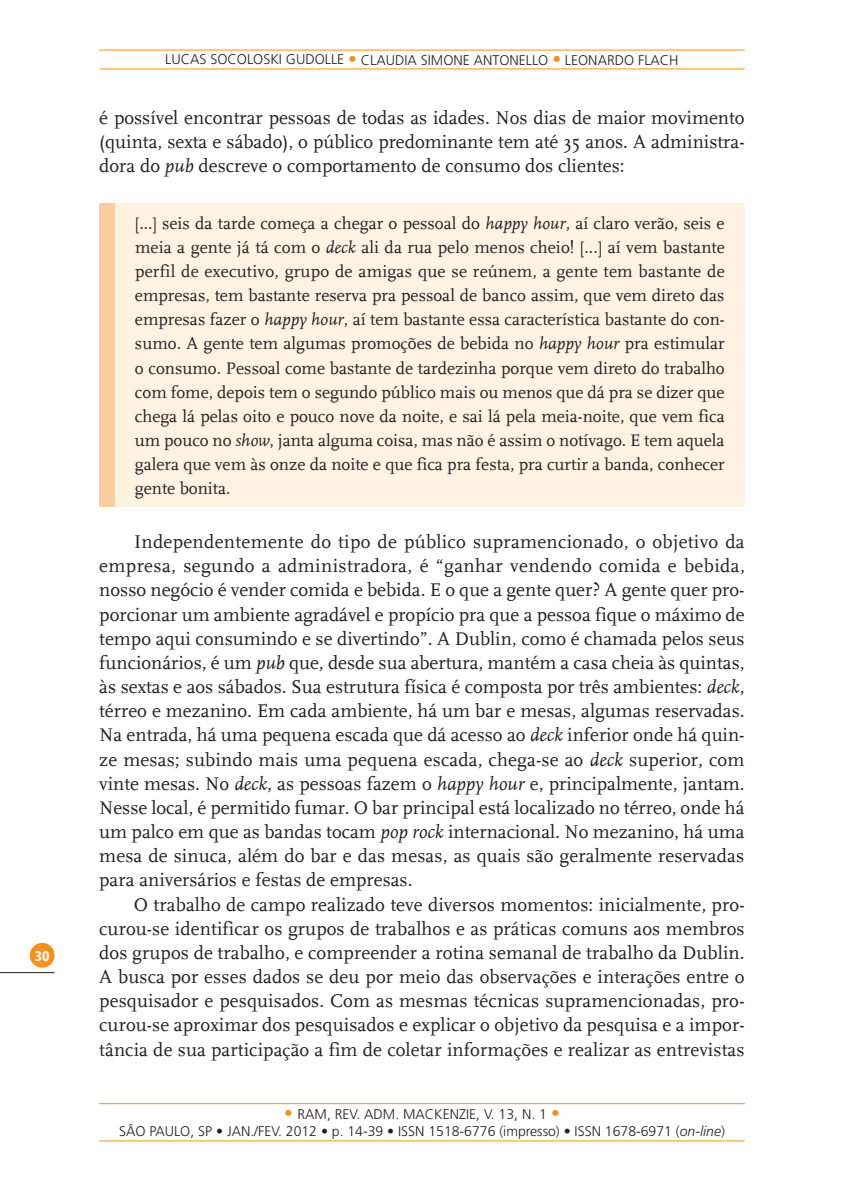
<style>
.page{position:relative;width:844px;height:1191px;background:#fff}
.page>*{position:absolute;margin:0;border:0;box-sizing:border-box;transform-origin:0 0}
.t1{font:19.25px/24.2px "FF Scala Definitive";color:#231f20;text-align:justify}
.t2{font:17.5px/24.2px "FF Scala Definitive";color:#231f20;text-align:justify}
.t3{font:300 14px/16.8px "Frutiger LT Std";color:#231f20;text-align:center}
.t4{font:900 condensed 14px "Frutiger LT Std";color:#fff}
.s1{font-size:17.5px;color:#f4901d}
.s2{font-style:italic}
</style>
<div class="page">
<div style="left:30px;top:943px;width:25px;height:24px;background:#f4901d;border-radius:50%"></div>
<hr style="left:0;top:972px;width:55px;height:1px;background:#231f20">
<hr style="left:99px;top:68px;width:645px;height:1px;background:#f4901d">
<hr style="left:99px;top:50px;width:645px;height:1px;background:#f4901d">
<hr style="left:99px;top:1140px;width:645px;height:1px;background:#f4901d">
<hr style="left:99px;top:1103px;width:645px;height:1px;background:#f4901d">
<div style="left:99px;top:203px;width:16px;height:304px;background:#fcce9d"></div>
<div style="left:115px;top:203px;width:629px;height:304px;background:#fef2e3"></div>
<p class="t4" style="left:35px;top:947px;width:16px">30</p>
<p class="t3" style="left:165px;top:51px;width:16px">LUCAS</p>
<p class="t3" style="left:210px;top:51px;width:16px">SOCOLOSKI</p>
<p class="t3" style="left:286px;top:51px;width:10px">GUDOLLE</p>
<p class="t3" style="left:348px;top:51px;width:329px"><span class="s1">•</span> CLAUDIA SIMONE ANTONELLO <span class="s1">•</span> LEONARDO FLACH</p>
<p class="t1" style="left:99px;top:106px;width:646px">é possível encontrar pessoas de todas as idades. Nos dias de maior movimento (quinta, sexta e sábado), o público predominante tem até 35 anos. A administra&shy;dora do <span class="s2">pub</span> descreve o comportamento de consumo dos clientes:</p>
<p class="t2" style="left:135px;top:211px;width:591px">[...] seis da tarde começa a chegar o pessoal do <span class="s2">happy hour</span>, aí claro verão, seis e meia a gente já tá com o <span class="s2">deck</span> ali da rua pelo menos cheio! [...] aí vem bastante perfil de executivo, grupo de amigas que se reúnem, a gente tem bastante de empresas, tem bastante reserva pra pessoal de banco assim, que vem direto das empresas fazer o <span class="s2">happy hour</span>, aí tem bastante essa característica bastante do con&shy;sumo. A gente tem algumas promoções de bebida no <span class="s2">happy hour</span> pra estimular o consumo. Pessoal come bastante de tardezinha porque vem direto do trabalho com fome, depois tem o segundo público mais ou menos que dá pra se dizer que chega lá pelas oito e pouco nove da noite, e sai lá pela meia-noite, que vem fica um pouco no <span class="s2">show</span>, janta alguma coisa, mas não é assim o notívago. E tem aquela galera que vem às onze da noite e que fica pra festa, pra curtir a banda, conhecer gente bonita.</p>
<p class="t1" style="left:99px;top:530px;width:647px;text-indent:35px">Independentemente do tipo de público supramencionado, o objetivo da empresa, segundo a administradora, é “ganhar vendendo comida e bebida, nosso negócio é vender comida e bebida. E o que a gente quer? A gente quer pro&shy;porcionar um ambiente agradável e propício pra que a pessoa fique o máximo de tempo aqui consumindo e se divertindo”. A Dublin, como é chamada pelos seus funcionários, é um <span class="s2">pub</span> que, desde sua abertura, mantém a casa cheia às quintas, às sextas e aos sábados. Sua estrutura física é composta por três ambientes: <span class="s2">deck</span>, térreo e mezanino. Em cada ambiente, há um bar e mesas, algumas reservadas.<br>Na entrada, há uma pequena escada que dá acesso ao <span class="s2">deck</span> inferior onde há quin&shy;ze mesas; subindo mais uma pequena escada, chega-se ao <span class="s2">deck</span> superior, com vinte mesas. No <span class="s2">deck</span>, as pessoas fazem o <span class="s2">happy hour</span> e, principalmente, jantam.<br>Nesse local, é permitido fumar. O bar principal está localizado no térreo, onde há um palco em que as bandas tocam <span class="s2">pop rock</span> internacional. No mezanino, há uma mesa de sinuca, além do bar e das mesas, as quais são geralmente reservadas para aniversários e festas de empresas.</p>
<p class="t1" style="left:99px;top:892px;width:646px;text-indent:35px">O trabalho de campo realizado teve diversos momentos: inicialmente, pro&shy;curou-se identificar os grupos de trabalhos e as práticas comuns aos membros dos grupos de trabalho, e compreender a rotina semanal de trabalho da Dublin.<br>A busca por esses dados se deu por meio das observações e interações entre o pesquisador e pesquisados. Com as mesmas técnicas supramencionadas, pro&shy;curou-se aproximar dos pesquisados e explicar o objetivo da pesquisa e a impor&shy;tância de sua participação a fim de coletar informações e realizar as entrevistas</p>
<p class="t3" style="left:119px;top:1106px;width:607px"><span class="s1">•</span> RAM, REV. ADM. MACKENZIE, V. 13, N. 1 <span class="s1">•<br></span>SÃO PAULO, SP • JAN./FEV. 2012 • P. 14-39 • ISSN 1518-6776 (IMPRESSO) • ISSN 1678-6971 (<span class="s2">on-line</span>)</p>
</div>
